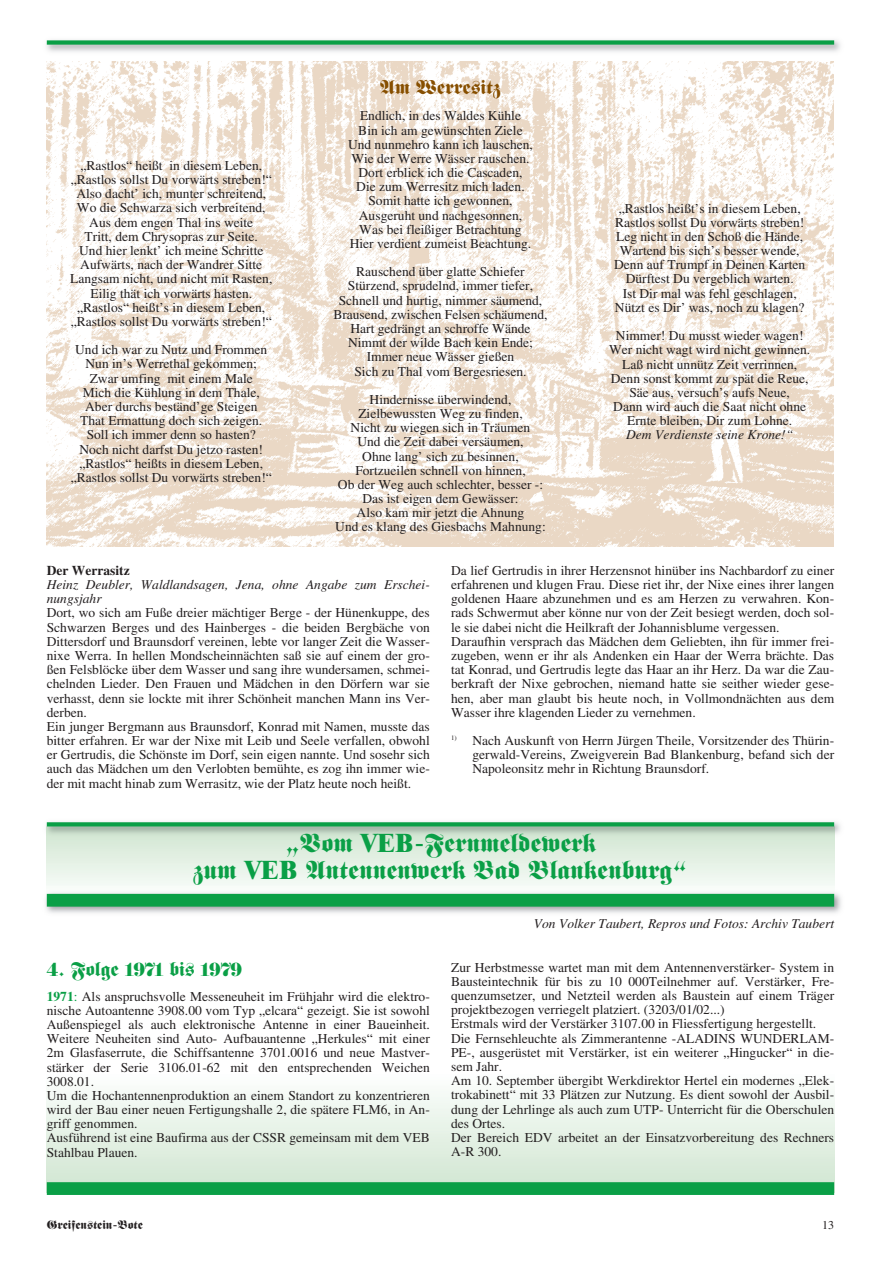
<style>
.page{position:relative;width:881px;height:1263px;background:#fff}
.page>*{position:absolute;margin:0;border:0;box-sizing:border-box;transform-origin:0 0}
.t1{font:25.5px/26.8px "Fette Fraktur LT";color:#0a9f46;text-align:center}
.t2{font:19.5px "Fette Fraktur LT";color:#0a9f46}
.t3{font:19.5px "Fette Fraktur LT";color:#874f00}
.t4{font:13.5px/14.1px "Times LT";color:#231f20;text-align:center}
.t5{font:italic 13.5px/14.1px "Times LT";color:#231f20}
.t6{font:700 13.5px "Times LT";color:#231f20}
.t7{font:12px "Fette Fraktur LT";color:#231f20}
.t8{font:12px "Times LT";color:#231f20}
.s1{font-family:"Times LT";font-weight:800}
.s2{font-weight:700;color:#0a9f46}
.s3{color:#0a9f46}
</style>
<div class="page">
<svg style="left:47px;top:840px;width:786px;height:45px"></svg>
<img style="left:45px;top:892px;width:796px;height:21px">
<img style="left:47px;top:892px;width:786px;height:2px">
<div style="left:47px;top:894px;width:786px;height:13px;background:#0a9f46"></div>
<img style="left:47px;top:826px;width:786px;height:14px">
<svg style="left:47px;top:822px;width:786px;height:4px;background:#19a451"></svg>
<svg style="left:47px;top:1097px;width:786px;height:85px"></svg>
<img style="left:47px;top:62px;width:786px;height:485px">
<div style="left:47px;top:1182px;width:786px;height:13px;background:#0a9f46"></div>
<img style="left:46px;top:40px;width:794px;height:12px">
<div style="left:47px;top:40px;width:786px;height:5px;background:#0a9f46"></div>
<p class="t4" style="left:70px;top:158px;width:204px">„Rastlos“ heißt in diesem Leben, „Rastlos sollst Du vorwärts streben!“ Also dacht’ ich, munter schreitend, Wo die Schwarza sich verbreitend, Aus dem engen Thal ins weite<br>Tritt, dem Chrysopras zur Seite.<br>Und hier lenkt’ ich meine Schritte Aufwärts, nach der Wandrer Sitte Langsam nicht, und nicht mit Rasten, Eilig thät ich vorwärts hasten. „Rastlos“ heißt’s in diesem Leben, „Rastlos sollst Du vorwärts streben!“</p>
<p class="t4" style="left:71px;top:343px;width:202px">Und ich war zu Nutz und Frommen<br>Nun in’s Werrethal gekommen;<br>Zwar umfing mit einem Male<br>Mich die Kühlung in dem Thale,<br>Aber durchs beständ’ge Steigen<br>That Ermattung doch sich zeigen.<br>Soll ich immer denn so hasten?<br>Noch nicht darfst Du jetzo rasten! „Rastlos“ heißts in diesem Leben, „Rastlos sollst Du vorwärts streben!“</p>
<h2 class="t3" style="left:380px;top:80px;width:122px">Am Werresitz</h2>
<p class="t4" style="left:348px;top:109px;width:186px">Endlich, in des Waldes Kühle<br>Bin ich am gewünschten Ziele<br>Und nunmehro kann ich lauschen,<br>Wie der Werre Wässer rauschen.<br>Dort erblick ich die Cascaden,<br>Die zum Werresitz mich laden.<br>Somit hatte ich gewonnen,<br>Ausgeruht und nachgesonnen,<br>Was bei fleißiger Betrachtung<br>Hier verdient zumeist Beachtung.</p>
<p class="t4" style="left:333px;top:265px;width:216px">Rauschend über glatte Schiefer<br>Stürzend, sprudelnd, immer tiefer,<br>Schnell und hurtig, nimmer säumend,<br>Brausend, zwischen Felsen schäumend,<br>Hart gedrängt an schroffe Wände<br>Nimmt der wilde Bach kein Ende;<br>Immer neue Wässer gießen<br>Sich zu Thal vom Bergesriesen.</p>
<p class="t4" style="left:335px;top:392px;width:212px">Hindernisse überwindend,<br>Zielbewussten Weg zu finden,<br>Nicht zu wiegen sich in Träumen<br>Und die Zeit dabei versäumen,<br>Ohne lang’ sich zu besinnen,<br>Fortzueilen schnell von hinnen,<br>Ob der Weg auch schlechter, besser -:<br>Das ist eigen dem Gewässer:<br>Also kam mir jetzt die Ahnung<br>Und es klang des Giesbachs Mahnung:</p>
<p class="t4" style="left:614px;top:201px;width:192px">„Rastlos heißt’s in diesem Leben, Rastlos sollst Du vorwärts streben!<br>Leg nicht in den Schoß die Hände, Wartend bis sich’s besser wende, Denn auf Trumpf in Deinen Karten Dürftest Du vergeblich warten.<br>Ist Dir mal was fehl geschlagen, Nützt es Dir’ was, noch zu klagen?</p>
<p class="t4" style="left:609px;top:328px;width:202px">Nimmer! Du musst wieder wagen!<br>Wer nicht wagt wird nicht gewinnen.<br>Laß nicht unnütz Zeit verrinnen,<br>Denn sonst kommt zu spät die Reue,<br>Säe aus, versuch’s aufs Neue,<br>Dann wird auch die Saat nicht ohne<br>Ernte bleiben, Dir zum Lohne.</p>
<p class="t5" style="left:626px;top:428px;width:168px">Dem Verdienste seine Krone!“</p>
<p class="t6" style="left:47px;top:562px;width:84px">Der Werrasitz</p>
<p class="t5" style="left:47px;top:577px;width:384px">Heinz Deubler, Waldlandsagen, Jena, ohne Angabe zum Erschei&shy;nungsjahr</p>
<p class="t4" style="left:47px;top:606px;width:384px;text-align:left">Dort, wo sich am Fuße dreier mächtiger Berge - der Hünenkuppe, des Schwarzen Berges und des Hainberges - die beiden Bergbäche von Dittersdorf und Braunsdorf vereinen, lebte vor langer Zeit die Wasser&shy;nixe Werra. In hellen Mondscheinnächten saß sie auf einem der gro&shy;ßen Felsblöcke über dem Wasser und sang ihre wundersamen, schmei&shy;chelnden Lieder. Den Frauen und Mädchen in den Dörfern war sie verhasst, denn sie lockte mit ihrer Schönheit manchen Mann ins Ver&shy;derben.<br>Ein junger Bergmann aus Braunsdorf, Konrad mit Namen, musste das bitter erfahren. Er war der Nixe mit Leib und Seele verfallen, obwohl er Gertrudis, die Schönste im Dorf, sein eigen nannte. Und sosehr sich auch das Mädchen um den Verlobten bemühte, es zog ihn immer wie&shy;der mit macht hinab zum Werrasitz, wie der Platz heute noch heißt.</p>
<p class="t4" style="left:451px;top:563px;width:384px;text-align:left">Da lief Gertrudis in ihrer Herzensnot hinüber ins Nachbardorf zu einer erfahrenen und klugen Frau. Diese riet ihr, der Nixe eines ihrer langen goldenen Haare abzunehmen und es am Herzen zu verwahren. Kon&shy;rads Schwermut aber könne nur von der Zeit besiegt werden, doch sol&shy;le sie dabei nicht die Heilkraft der Johannisblume vergessen.<br>Daraufhin versprach das Mädchen dem Geliebten, ihn für immer frei&shy;zugeben, wenn er ihr als Andenken ein Haar der Werra brächte. Das tat Konrad, und Gertrudis legte das Haar an ihr Herz. Da war die Zau&shy;berkraft der Nixe gebrochen, niemand hatte sie seither wieder gese&shy;hen, aber man glaubt bis heute noch, in Vollmondnächten aus dem Wasser ihre klagenden Lieder zu vernehmen.</p>
<p class="t4" style="left:472px;top:733px;width:363px;text-align:justify;text-indent:-21px"><sup>1)</sup> Nach Auskunft von Herrn Jürgen Theile, Vorsitzender des Thürin&shy;gerwald-Vereins, Zweigverein Bad Blankenburg, befand sich der Napoleonsitz mehr in Richtung Braunsdorf.</p>
<h1 class="t1" style="left:193px;top:833px;width:495px">„Vom <span class="s1">VEB</span>-Fernmeldewerk<br>zum <span class="s1">VEB</span> Antennenwerk Bad Blankenburg“</h1>
<h2 class="t2" style="left:47px;top:962px;width:197px">4. Folge 1971 bis 1979</h2>
<p class="t4" style="left:47px;top:989px;width:384px;text-align:left"><span class="s2">1971</span><span class="s3">:</span> Als anspruchsvolle Messeneuheit im Frühjahr wird die elektro&shy;nische Autoantenne 3908.00 vom Typ „elcara“ gezeigt. Sie ist sowohl Außenspiegel als auch elektronische Antenne in einer Baueinheit.<br>Weitere Neuheiten sind Auto- Aufbauantenne „Herkules“ mit einer 2m Glasfaserrute, die Schiffsantenne 3701.0016 und neue Mastver&shy;stärker der Serie 3106.01-62 mit den entsprechenden Weichen 3008.01.<br>Um die Hochantennenproduktion an einem Standort zu konzentrieren wird der Bau einer neuen Fertigungshalle 2, die spätere FLM6, in An&shy;griff genommen.<br>Ausführend ist eine Baufirma aus der CSSR gemeinsam mit dem VEB Stahlbau Plauen.</p>
<p class="t5" style="left:533px;top:916px;width:301px">Von Volker Taubert, Repros und Fotos: Archiv Taubert</p>
<p class="t4" style="left:451px;top:960px;width:384px;text-align:left">Zur Herbstmesse wartet man mit dem Antennenverstärker- System in Bausteintechnik für bis zu 10 000Teilnehmer auf. Verstärker, Fre&shy;quenzumsetzer, und Netzteil werden als Baustein auf einem Träger projektbezogen verriegelt platziert. (3203/01/02...)<br>Erstmals wird der Verstärker 3107.00 in Fliessfertigung hergestellt.<br>Die Fernsehleuchte als Zimmerantenne -ALADINS WUNDERLAM-PE-, ausgerüstet mit Verstärker, ist ein weiterer „Hingucker“ in die&shy;sem Jahr.<br>Am 10. September übergibt Werkdirektor Hertel ein modernes „Elek&shy;trokabinett“ mit 33 Plätzen zur Nutzung. Es dient sowohl der Ausbil&shy;dung der Lehrlinge als auch zum UTP- Unterricht für die Oberschulen des Ortes.<br>Der Bereich EDV arbeitet an der Einsatzvorbereitung des Rechners A-R 300.</p>
<p class="t7" style="left:47px;top:1220px;width:97px">Greifenstein-Bote</p>
<p class="t8" style="left:821px;top:1218px;width:13px">13</p>
</div>
